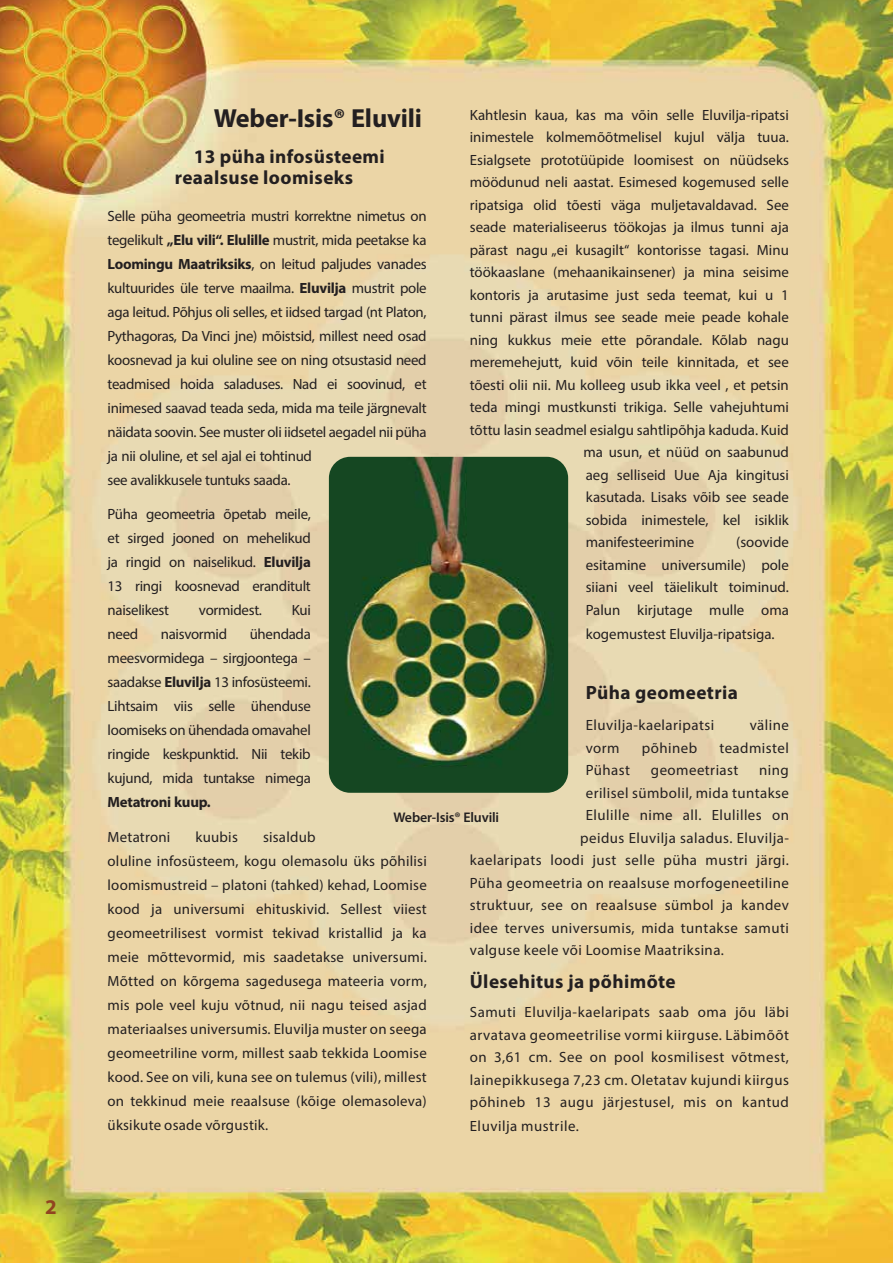
<style>
.page{position:relative;width:893px;height:1263px;background:#fff}
.page>*{position:absolute;margin:0;border:0;box-sizing:border-box;transform-origin:0 0}
.t1{font:700 26.25px "Myriad Pro";letter-spacing:-.005em;color:#231f20}
.t2{font:700 21px "Myriad Pro";color:#914420}
.t3{font:700 19.2px/21px "Myriad Pro";letter-spacing:.02em;color:#231f20}
.t4{font:14.85px/24px "Myriad Pro";color:#231f20;text-align:justify}
.t5{font:14.85px/24px "Myriad Pro";letter-spacing:-.02em;color:#231f20}
.t6{font:14.85px "Myriad Pro";letter-spacing:.03em;color:#231f20}
.t7{font:14.85px "Myriad Pro";letter-spacing:.035em;color:#231f20}
.t8{font:700 14.85px "Myriad Pro";letter-spacing:-.02em;color:#231f20}
.t9{font:600 13.95px "Myriad Pro";letter-spacing:-.01em;color:#231f20}
.s1{font-weight:700}
</style>
<div class="page">
<img style="left:0;top:0;width:893px;height:1263px">
<img style="left:329px;top:457px;width:239px;height:336px">
<h2 class="t2" style="left:45px;top:1193px;width:13px">2</h2>
<h1 class="t1" style="left:214px;top:101px;width:210px">Weber-Isis® Eluvili</h1>
<p class="t3" style="left:175px;top:145px;width:211px;text-indent:19px">13 püha infosüsteemi reaalsuse loomiseks</p>
<p class="t5" style="left:108px;top:204px;width:321px">Selle püha geomeetria mustri korrektne nimetus on tegelikult <span class="s1">„Elu vili“. Elulille</span> mustrit, mida peetakse ka <span class="s1">Loomingu Maatriksiks</span>, on leitud paljudes vanades kultuurides üle terve maailma. <span class="s1">Eluvilja</span> mustrit pole aga leitud. Põhjus oli selles, et iidsed targad (nt Platon, Pythagoras, Da Vinci jne) mõistsid, millest need osad koosnevad ja kui oluline see on ning otsustasid need teadmised hoida saladuses. Nad ei soovinud, et inimesed saavad teada seda, mida ma teile järgnevalt näidata soovin. See muster oli iidsetel aegadel nii püha ja nii oluline, et sel ajal ei tohtinud<br>see avalikkusele tuntuks saada.</p>
<p class="t4" style="left:108px;top:502px;width:205px">Püha geomeetria õpetab meile, et sirged jooned on mehelikud ja ringid on naiselikud. <span class="s1">Eluvilja </span>13 ringi koosnevad eranditult naiselikest</p>
<p class="t4" style="left:470px;top:103px;width:321px">Kahtlesin kaua, kas ma võin selle Eluvilja-ripatsi</p>
<p class="t4" style="left:470px;top:125px;width:321px">inimestele kolmemõõtmelisel kujul välja tuua.</p>
<p class="t4" style="left:470px;top:148px;width:321px">Esialgsete prototüüpide loomisest on nüüdseks</p>
<p class="t4" style="left:470px;top:170px;width:321px">möödunud neli aastat. Esimesed kogemused selle</p>
<p class="t4" style="left:470px;top:193px;width:321px">ripatsiga olid tõesti väga muljetavaldavad. See</p>
<p class="t4" style="left:470px;top:215px;width:321px">seade materialiseerus töökojas ja ilmus tunni aja</p>
<p class="t4" style="left:470px;top:238px;width:321px">pärast nagu „ei kusagilt“ kontorisse tagasi. Minu</p>
<p class="t4" style="left:470px;top:260px;width:321px">töökaaslane (mehaanikainsener) ja mina seisime</p>
<p class="t4" style="left:470px;top:283px;width:321px">kontoris ja arutasime just seda teemat, kui u 1</p>
<p class="t4" style="left:470px;top:305px;width:321px">tunni pärast ilmus see seade meie peade kohale</p>
<p class="t4" style="left:470px;top:328px;width:321px">ning kukkus meie ette põrandale. Kõlab nagu</p>
<p class="t4" style="left:470px;top:350px;width:321px">meremehejutt, kuid võin teile kinnitada, et see</p>
<p class="t4" style="left:470px;top:373px;width:321px">tõesti olii nii. Mu kolleeg usub ikka veel , et petsin</p>
<p class="t4" style="left:470px;top:395px;width:321px">teda mingi mustkunsti trikiga. Selle vahejuhtumi</p>
<p class="t4" style="left:470px;top:418px;width:321px">tõttu lasin seadmel esialgu sahtlipõhja kaduda. Kuid</p>
<p class="t4" style="left:583px;top:440px;width:207px">ma usun, et nüüd on saabunud</p>
<p class="t4" style="left:586px;top:463px;width:205px">aeg selliseid Uue Aja kingitusi</p>
<p class="t4" style="left:586px;top:485px;width:205px">kasutada. Lisaks võib see seade</p>
<p class="t4" style="left:586px;top:508px;width:205px">sobida inimestele, kel isiklik</p>
<p class="t4" style="left:586px;top:530px;width:110px">manifesteerimine</p>
<p class="t4" style="left:586px;top:531px;width:205px;line-height:22.5px;text-indent:150px">(soovide esitamine universumile) pole siiani veel täielikult toiminud.<br>Palun kirjutage mulle oma</p>
<p class="t4" style="left:586px;top:622px;width:190px">kogemustest Eluvilja-ripatsiga.</p>
<p class="t5" style="left:199px;top:598px;width:65px">vormidest.</p>
<p class="t4" style="left:292px;top:598px;width:21px">Kui</p>
<p class="t4" style="left:108px;top:622px;width:205px;text-indent:142px">ühendada meesvormidega – sirgjoontega – saadakse <span class="s1">Eluvilja</span> 13 infosüsteemi.<br>Lihtsaim viis selle ühenduse loomiseks on ühendada omavahel ringide keskpunktid. Nii tekib kujund, mida tuntakse nimega</p>
<p class="t8" style="left:108px;top:792px;width:105px">Metatroni kuup.</p>
<p class="t4" style="left:108px;top:824px;width:64px">Metatroni</p>
<p class="t4" style="left:196px;top:824px;width:44px">kuubis</p>
<p class="t4" style="left:108px;top:622px;width:32px">need</p>
<p class="t5" style="left:161px;top:622px;width:68px">naisvormid</p>
<p class="t3" style="left:586px;top:682px;width:154px">Püha geomeetria</p>
<p class="t6" style="left:586px;top:716px;width:130px">Eluvilja-kaelaripatsi</p>
<p class="t4" style="left:750px;top:713px;width:41px">väline</p>
<p class="t4" style="left:586px;top:736px;width:35px">vorm</p>
<p class="t6" style="left:642px;top:739px;width:57px">põhineb</p>
<p class="t6" style="left:719px;top:739px;width:71px">teadmistel</p>
<p class="t4" style="left:586px;top:758px;width:46px">Pühast</p>
<p class="t6" style="left:651px;top:761px;width:89px">geomeetriast</p>
<p class="t4" style="left:759px;top:758px;width:31px">ning</p>
<p class="t6" style="left:586px;top:784px;width:205px">erilisel sümbolil, mida tuntakse</p>
<p class="t6" style="left:586px;top:806px;width:205px">Elulille nime all. Elulilles on</p>
<p class="t6" style="left:580px;top:829px;width:210px">peidus Eluvilja saladus. Eluvilja-</p>
<p class="t6" style="left:470px;top:851px;width:321px">kaelaripats loodi just selle püha mustri järgi.</p>
<p class="t6" style="left:470px;top:874px;width:321px">Püha geomeetria on reaalsuse morfogeneetiline</p>
<p class="t6" style="left:470px;top:896px;width:321px">struktuur, see on reaalsuse sümbol ja kandev</p>
<p class="t6" style="left:470px;top:919px;width:321px">idee terves universumis, mida tuntakse samuti</p>
<p class="t6" style="left:470px;top:941px;width:256px">valguse keele või Loomise Maatriksina.</p>
<p class="t3" style="left:470px;top:970px;width:207px">Ülesehitus ja põhimõte</p>
<p class="t4" style="left:470px;top:1000px;width:321px;line-height:22.5px">Samuti Eluvilja-kaelaripats saab oma jõu läbi arvatava geomeetrilise vormi kiirguse. Läbimõõt on 3,61 cm. See on pool kosmilisest võtmest, lainepikkusega 7,23 cm. Oletatav kujundi kiirgus põhineb 13 augu järjestusel, mis on kantud</p>
<p class="t7" style="left:470px;top:1117px;width:111px">Eluvilja mustrile.</p>
<p class="t9" style="left:393px;top:808px;width:107px">Weber-Isis® Eluvili</p>
<p class="t4" style="left:108px;top:824px;width:321px;text-align:left;text-indent:155px">sisaldub<br>oluline infosüsteem, kogu olemasolu üks põhilisi loomismustreid – platoni (tahked) kehad, Loomise kood ja universumi ehituskivid. Sellest viiest geomeetrilisest vormist tekivad kristallid ja ka meie mõttevormid, mis saadetakse universumi.<br>Mõtted on kõrgema sagedusega mateeria vorm, mis pole veel kuju võtnud, nii nagu teised asjad materiaalses universumis. Eluvilja muster on seega geomeetriline vorm, millest saab tekkida Loomise kood. See on vili, kuna see on tulemus (vili), millest on tekkinud meie reaalsuse (kõige olemasoleva) üksikute osade võrgustik.</p>
</div>
